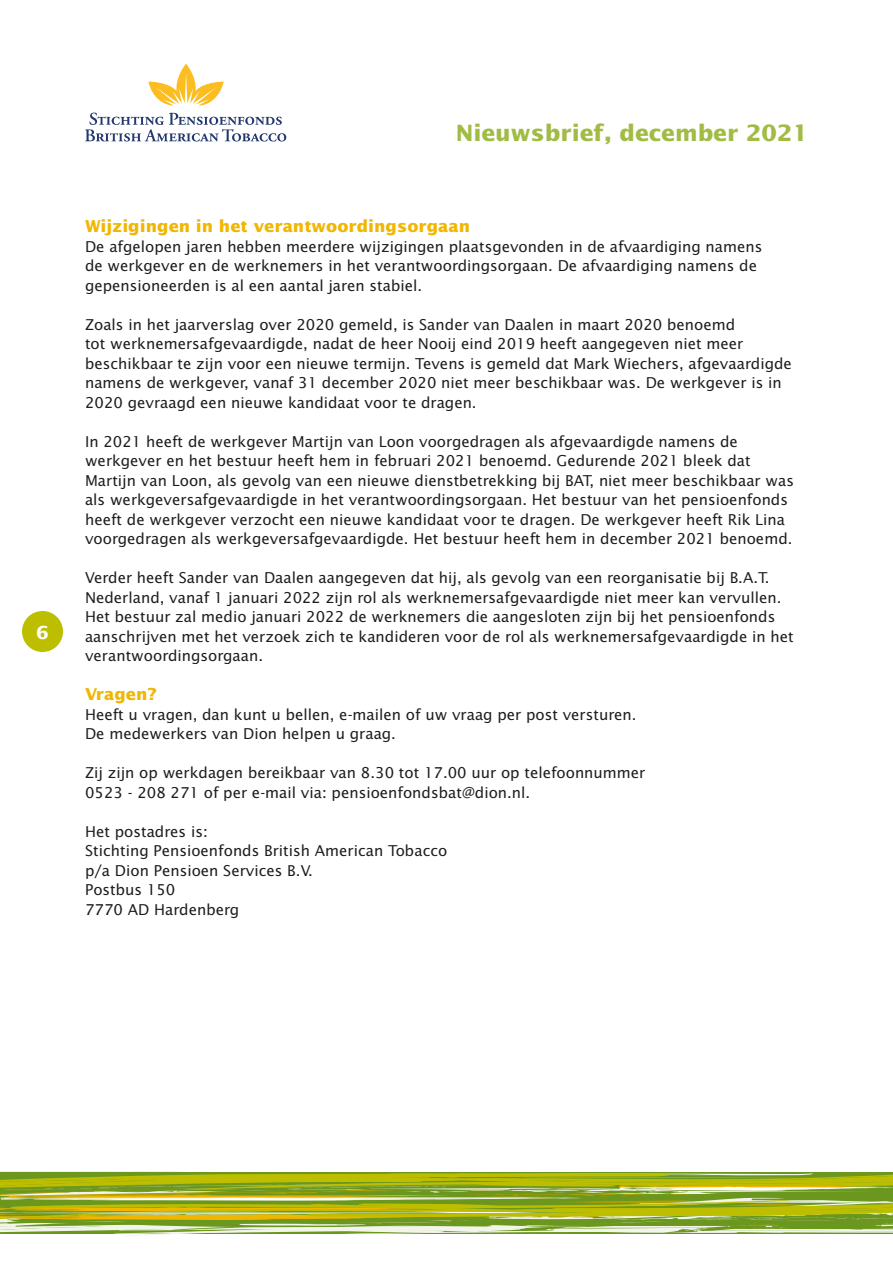
<style>
.page{position:relative;width:893px;height:1263px;background:#fff}
.page>*{position:absolute;margin:0;border:0;box-sizing:border-box;transform-origin:0 0}
.t1{font:700 22.5px "Lucida Sans";color:#a1bc45}
.t2{font:700 18px "Lucida Sans";color:#fff}
.t3{font:700 16.5px "Lucida Sans";color:#f1b600}
.t4{font:15px/19.5px "Lucida Sans";color:#1d1d1b}
</style>
<div class="page">
<svg style="left:148px;top:64px;width:76px;height:42px"></svg>
<svg style="left:85px;top:113px;width:201px;height:29px"></svg>
<svg style="left:0;top:1172px;width:893px;height:64px;background:#a4b53d"></svg>
<div style="left:22px;top:611px;width:41px;height:41px;background:#bebe00;border-radius:50%"></div>
<p class="t2" style="left:36px;top:622px;width:14px">6</p>
<h1 class="t1" style="left:456px;top:120px;width:354px">Nieuwsbrief, december 2021</h1>
<p class="t3" style="left:85px;top:217px;width:387px">Wijzigingen in het verantwoordingsorgaan</p>
<p class="t4" style="left:85px;top:237px;width:679px">De afgelopen jaren hebben meerdere wijzigingen plaatsgevonden in de afvaardiging namens de werkgever en de werknemers in het verantwoordingsorgaan. De afvaardiging namens de gepensioneerden is al een aantal jaren stabiel.</p>
<p class="t4" style="left:85px;top:315px;width:708px">Zoals in het jaarverslag over 2020 gemeld, is Sander van Daalen in maart 2020 benoemd<br>tot werknemersafgevaardigde, nadat de heer Nooij eind 2019 heeft aangegeven niet meer beschikbaar te zijn voor een nieuwe termijn. Tevens is gemeld dat Mark Wiechers, afgevaardigde namens de werkgever, vanaf 31 december 2020 niet meer beschikbaar was. De werkgever is in 2020 gevraagd een nieuwe kandidaat voor te dragen.</p>
<p class="t4" style="left:85px;top:432px;width:710px">In 2021 heeft de werkgever Martijn van Loon voorgedragen als afgevaardigde namens de werkgever en het bestuur heeft hem in februari 2021 benoemd. Gedurende 2021 bleek dat Martijn van Loon, als gevolg van een nieuwe dienstbetrekking bij BAT, niet meer beschikbaar was als werkgeversafgevaardigde in het verantwoordingsorgaan. Het bestuur van het pensioenfonds heeft de werkgever verzocht een nieuwe kandidaat voor te dragen. De werkgever heeft Rik Lina voorgedragen als werkgeversafgevaardigde. Het bestuur heeft hem in december 2021 benoemd.</p>
<p class="t4" style="left:85px;top:568px;width:710px">Verder heeft Sander van Daalen aangegeven dat hij, als gevolg van een reorganisatie bij B.A.T.<br>Nederland, vanaf 1 januari 2022 zijn rol als werknemersafgevaardigde niet meer kan vervullen.<br>Het bestuur zal medio januari 2022 de werknemers die aangesloten zijn bij het pensioenfonds aanschrijven met het verzoek zich te kandideren voor de rol als werknemersafgevaardigde in het verantwoordingsorgaan.</p>
<p class="t3" style="left:85px;top:685px;width:73px">Vragen?</p>
<p class="t4" style="left:85px;top:705px;width:553px">Heeft u vragen, dan kunt u bellen, e-mailen of uw vraag per post versturen.<br>De medewerkers van Dion helpen u graag.</p>
<p class="t4" style="left:85px;top:763px;width:562px">Zij zijn op werkdagen bereikbaar van 8.30 tot 17.00 uur op telefoonnummer<br>0523 - 208 271 of per e-mail via: pensioenfondsbat@dion.nl.</p>
<p class="t4" style="left:85px;top:822px;width:364px">Het postadres is:<br>Stichting Pensioenfonds British American Tobacco p/a Dion Pensioen Services B.V.<br>Postbus 150<br>7770 AD Hardenberg</p>
</div>
